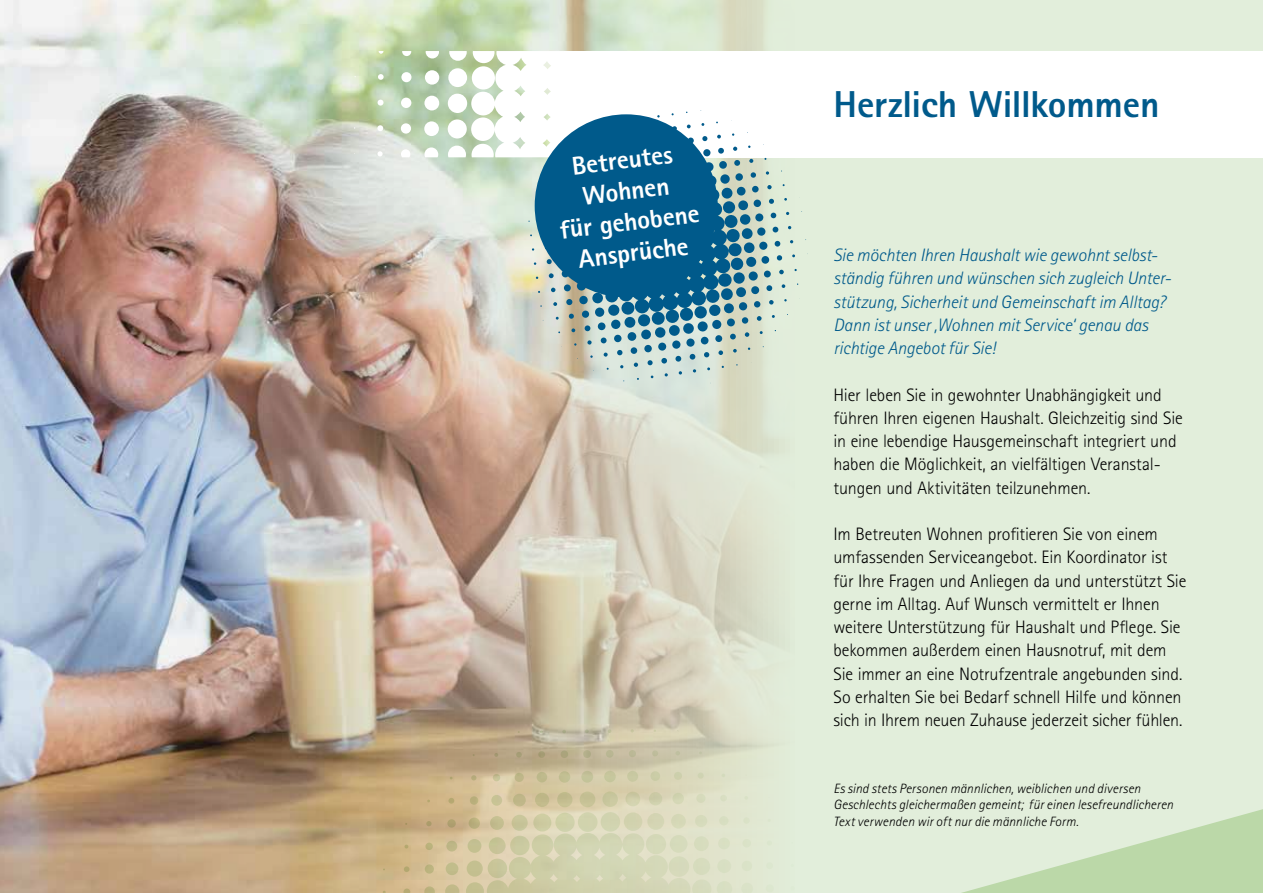
<style>
.page{position:relative;width:1263px;height:893px;background:#e2eedb}
.page>*{position:absolute;margin:0;border:0;box-sizing:border-box;transform-origin:0 0}
.t1{font:800 37.5px "Rotis Sans Serif Std";letter-spacing:-.005em;color:#005a8b}
.t2{font:800 25.8px/31px "Rotis Sans Serif Std";color:#fff;text-align:center}
.t3{font:300 18px/23.2px "Rotis Sans Serif Std";letter-spacing:-.01em;color:#000}
.t4{font:italic 300 18px/23.2px "Rotis Sans Serif Std";letter-spacing:-.01em;color:#005a8b}
.t5{font:italic 300 13.5px/16.2px "Rotis Sans Serif Std";letter-spacing:.005em;color:#000}
</style>
<div class="page">
<img style="left:0;top:0;width:876px;height:893px">
<svg style="left:383px;top:729px;width:433px;height:164px"></svg>
<svg style="left:961px;top:809px;width:302px;height:84px"></svg>
<svg style="left:354px;top:51px;width:210px;height:106px;background:#d9e4d2"></svg>
<div style="left:564px;top:51px;width:699px;height:106px;background:#fff"></div>
<svg style="left:528px;top:110px;width:280px;height:273px"></svg>
<div style="left:535px;top:114px;width:183px;height:183px;background:#005a8b;border-radius:50%"></div>
<h2 class="t2" style="left:551px;top:153px;width:142px;rotate:-7deg">Betreutes<br>Wohnen<br>für gehobene<br>Ansprüche</h2>
<h1 class="t1" style="left:833px;top:80px;width:327px">Herzlich Willkommen</h1>
<p class="t4" style="left:833px;top:244px;width:339px">Sie möchten Ihren Haushalt wie gewohnt selbst&shy;ständig führen und wünschen sich zugleich Unter&shy;stützung, Sicherheit und Gemeinschaft im Alltag?<br>Dann ist unser ‚Wohnen mit Service‘ genau das richtige Angebot für Sie!</p>
<p class="t3" style="left:833px;top:383px;width:351px">Hier leben Sie in gewohnter Unabhängigkeit und führen Ihren eigenen Haushalt. Gleichzeitig sind Sie in eine lebendige Hausgemeinschaft integriert und haben die Möglichkeit, an vielfältigen Veranstal&shy;tungen und Aktivitäten teilzunehmen.</p>
<p class="t3" style="left:833px;top:523px;width:354px">Im Betreuten Wohnen profitieren Sie von einem umfassenden Serviceangebot. Ein Koordinator ist für Ihre Fragen und Anliegen da und unterstützt Sie gerne im Alltag. Auf Wunsch vermittelt er Ihnen weitere Unterstützung für Haushalt und Pflege. Sie bekommen außerdem einen Hausnotruf, mit dem Sie immer an eine Notrufzentrale angebunden sind.<br>So erhalten Sie bei Bedarf schnell Hilfe und können sich in Ihrem neuen Zuhause jederzeit sicher fühlen.</p>
<p class="t5" style="left:833px;top:781px;width:341px">Es sind stets Personen männlichen, weiblichen und diversen<br>Geschlechts gleichermaßen gemeint; für einen lesefreundlicheren<br>Text verwenden wir oft nur die männliche Form.</p>
</div>
